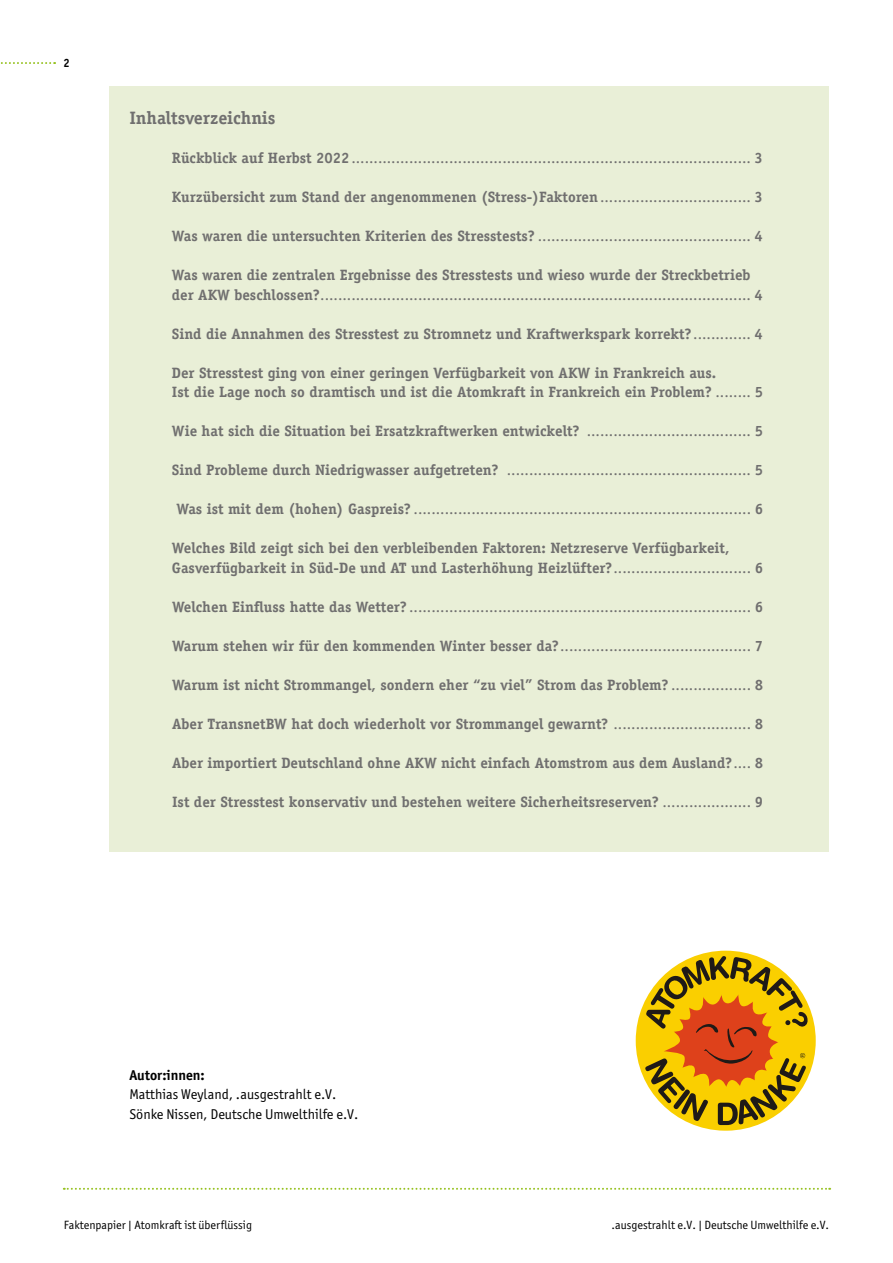
<style>
.page{position:relative;width:893px;height:1263px;background:#fff}
.page>*{position:absolute;margin:0;border:0;box-sizing:border-box;transform-origin:0 0}
.t1{font:700 18px "Officina Serif";letter-spacing:-.005em;color:#706f6f}
.t2{font:700 15px/19.5px "Officina Serif";color:#706f6f}
.t3{font:15px/19.5px "Officina Serif";color:#706f6f}
.t4{font:14.25px/19.5px "Officina Sans ITC Pro";color:#000}
.t5{font:700 14.25px "Officina Sans ITC Pro";color:#000}
.t6{font:12px "Officina Sans ITC Pro";color:#000}
.t7{font:700 12px "Officina Sans ITC Pro";color:#000;scale:.95 1}
.s1{font-weight:700}
.s2{font-weight:400}
</style>
<div class="page">
<svg style="left:64px;top:1188px;width:766px;height:2px"></svg>
<svg style="left:0;top:62px;width:55px;height:2px"></svg>
<div style="left:109px;top:86px;width:719px;height:765px;background:#e9efd7"></div>
<div style="left:636px;top:951px;width:180px;height:180px;background:#facf00;border-radius:90px"></div>
<svg style="left:645px;top:956px;width:163px;height:169px"></svg>
<p class="t7" style="left:64px;top:55px;width:7px">2</p>
<p class="t1" style="left:129px;top:107px;width:148px">Inhaltsverzeichnis</p>
<p class="t3" style="left:172px;top:148px;width:593px"><span class="s1">Rückblick auf Herbst 2022</span>.......................................................................................... <span class="s1">3</span></p>
<p class="t2" style="left:172px;top:187px;width:593px">Kurzübersicht zum Stand der angenommenen (Stress-)Faktoren<span class="s2">..................................</span> 3</p>
<p class="t2" style="left:172px;top:226px;width:593px">Was waren die untersuchten Kriterien des Stresstests? <span class="s2">................................................</span> 4</p>
<p class="t3" style="left:172px;top:265px;width:593px"><span class="s1">Was waren die zentralen Ergebnisse des Stresstests und wieso wurde der Streckbetrieb der AKW beschlossen?</span>................................................................................................. <span class="s1">4</span></p>
<p class="t2" style="left:172px;top:324px;width:593px">Sind die Annahmen des Stresstest zu Stromnetz und Kraftwerkspark korrekt? <span class="s2">.............</span> 4</p>
<p class="t2" style="left:172px;top:363px;width:593px">Der Stresstest ging von einer geringen Verfügbarkeit von AKW in Frankreich aus.<br>Ist die Lage noch so dramtisch und ist die Atomkraft in Frankreich ein Problem? <span class="s2">........</span> 5</p>
<p class="t2" style="left:172px;top:421px;width:593px">Wie hat sich die Situation bei Ersatzkraftwerken entwickelt? <span class="s2">.....................................</span> 5</p>
<p class="t3" style="left:172px;top:460px;width:593px"><span class="s1">Sind Probleme durch Niedrigwasser aufgetreten?</span> ....................................................... <span class="s1">5</span></p>
<p class="t3" style="left:176px;top:499px;width:588px"><span class="s1">Was ist mit dem (hohen) Gaspreis?</span> ............................................................................ <span class="s1">6</span></p>
<p class="t2" style="left:172px;top:538px;width:593px">Welches Bild zeigt sich bei den verbleibenden Faktoren: Netzreserve Verfügbarkeit,<br>Gasverfügbarkeit in Süd-De und AT und Lasterhöhung Heizlüfter?<span class="s2">...............................</span> 6</p>
<p class="t3" style="left:172px;top:597px;width:593px"><span class="s1">Welchen Einfluss hatte das Wetter?</span> ............................................................................. <span class="s1">6</span></p>
<p class="t2" style="left:172px;top:636px;width:593px">Warum stehen wir für den kommenden Winter besser da?<span class="s2">...........................................</span> 7</p>
<p class="t2" style="left:172px;top:675px;width:593px">Warum ist nicht Strommangel, sondern eher “zu viel” Strom das Problem? <span class="s2">..................</span> 8</p>
<p class="t2" style="left:172px;top:714px;width:593px">Aber TransnetBW hat doch wiederholt vor Strommangel gewarnt? <span class="s2">...............................</span> 8</p>
<p class="t2" style="left:172px;top:753px;width:593px">Aber importiert Deutschland ohne AKW nicht einfach Atomstrom aus dem Ausland?<span class="s2">....</span> 8</p>
<p class="t2" style="left:172px;top:792px;width:593px">Ist der Stresstest konservativ und bestehen weitere Sicherheitsreserven? <span class="s2">....................</span> 9</p>
<p class="t5" style="left:129px;top:1066px;width:77px">Autor:innen:</p>
<p class="t4" style="left:129px;top:1084px;width:231px">Matthias Weyland, .ausgestrahlt e.V.<br>Sönke Nissen, Deutsche Umwelthilfe e.V.</p>
<p class="t6" style="left:64px;top:1218px;width:190px">Faktenpapier | Atomkraft ist überflüssig</p>
<p class="t6" style="left:611px;top:1218px;width:219px">.ausgestrahlt e.V. | Deutsche Umwelthilfe e.V.</p>
</div>
